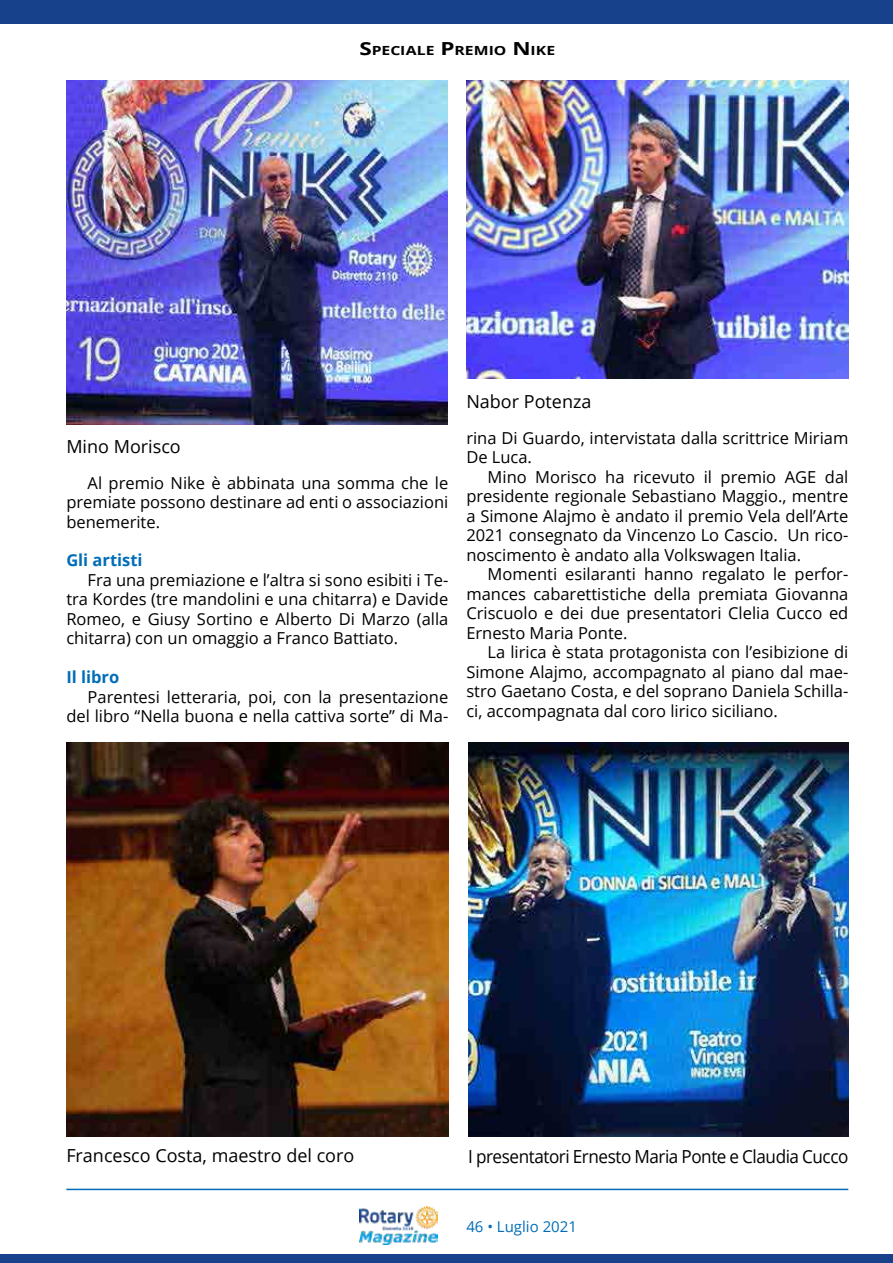
<style>
.page{position:relative;width:893px;height:1263px;background:#fff}
.page>*{position:absolute;margin:0;border:0;box-sizing:border-box;transform-origin:0 0}
.t1{font:18px "Open Sans";color:#000}
.t2{font:18px "Open Sans";letter-spacing:-.025em;color:#000;scale:.95 1}
.t3{font:16.5px/19.5px "Open Sans";color:#000;text-align:justify}
.t4{font:700 16.5px "Open Sans";color:#006db8}
.t5{font:15px "Open Sans";color:#006db8}
.t6{font:700 12.6px "Open Sans";color:#000;scale:1.25 1}
.s1{font-size:18px}
</style>
<div class="page">
<img style="left:359px;top:1206px;width:78px;height:39px">
<hr style="left:66px;top:1189px;width:782px;height:1px;background:#006db8">
<div style="left:0;top:1254px;width:893px;height:9px;background:#17418a"></div>
<div style="left:0;top:0;width:893px;height:23px;background:#17418a"></div>
<img style="left:66px;top:80px;width:381px;height:344px">
<img style="left:466px;top:80px;width:382px;height:298px">
<img style="left:66px;top:743px;width:382px;height:394px">
<img style="left:468px;top:743px;width:380px;height:394px">
<p class="t6" style="left:359px;top:42px;width:158px"><span class="s1">S</span>PECIALE <span class="s1">P</span>REMIO <span class="s1">N</span>IKE</p>
<p class="t1" style="left:66px;top:434px;width:116px">Mino Morisco</p>
<p class="t3" style="left:66px;top:472px;width:383px;text-indent:21px">Al premio Nike è abbinata una somma che le premiate possono destinare ad enti o associazioni benemerite.</p>
<p class="t4" style="left:66px;top:549px;width:78px">Gli artisti</p>
<p class="t3" style="left:88px;top:570px;width:362px">Fra una premiazione e l’altra si sono esibiti i Te-</p>
<p class="t3" style="left:66px;top:589px;width:383px">tra Kordes (tre mandolini e una chitarra) e Davide</p>
<p class="t3" style="left:66px;top:609px;width:383px">Romeo, e Giusy Sortino e Alberto Di Marzo (alla</p>
<p class="t3" style="left:66px;top:628px;width:333px">chitarra) con un omaggio a Franco Battiato.</p>
<p class="t4" style="left:66px;top:666px;width:54px">Il libro</p>
<p class="t3" style="left:88px;top:687px;width:362px">Parentesi letteraria, poi, con la presentazione</p>
<p class="t3" style="left:66px;top:706px;width:383px">del libro “Nella buona e nella cattiva sorte” di Ma-</p>
<p class="t1" style="left:466px;top:389px;width:127px">Nabor Potenza</p>
<p class="t3" style="left:466px;top:427px;width:383px">rina Di Guardo, intervistata dalla scrittrice Miriam</p>
<p class="t3" style="left:466px;top:447px;width:67px">De Luca.</p>
<p class="t3" style="left:488px;top:466px;width:362px">Mino Morisco ha ricevuto il premio AGE dal</p>
<p class="t3" style="left:466px;top:486px;width:383px">presidente regionale Sebastiano Maggio., mentre</p>
<p class="t3" style="left:466px;top:505px;width:383px">a Simone Alajmo è andato il premio Vela dell’Arte</p>
<p class="t3" style="left:466px;top:525px;width:383px">2021 consegnato da Vincenzo Lo Cascio. Un rico-</p>
<p class="t3" style="left:466px;top:544px;width:336px">noscimento è andato alla Volkswagen Italia.</p>
<p class="t3" style="left:488px;top:564px;width:362px">Momenti esilaranti hanno regalato le perfor-</p>
<p class="t3" style="left:466px;top:583px;width:383px">mances cabarettistiche della premiata Giovanna</p>
<p class="t3" style="left:466px;top:603px;width:383px">Criscuolo e dei due presentatori Clelia Cucco ed</p>
<p class="t3" style="left:466px;top:622px;width:163px">Ernesto Maria Ponte.</p>
<p class="t3" style="left:488px;top:642px;width:362px">La lirica è stata protagonista con l’esibizione di</p>
<p class="t3" style="left:466px;top:661px;width:383px">Simone Alajmo, accompagnato al piano dal mae-</p>
<p class="t3" style="left:466px;top:681px;width:383px">stro Gaetano Costa, e del soprano Daniela Schilla-</p>
<p class="t3" style="left:466px;top:700px;width:313px">ci, accompagnata dal coro lirico siciliano.</p>
<p class="t1" style="left:66px;top:1143px;width:290px">Francesco Costa, maestro del coro</p>
<p class="t2" style="left:468px;top:1144px;width:402px">I presentatori Ernesto Maria Ponte e Claudia Cucco</p>
<p class="t5" style="left:466px;top:1216px;width:112px">46 • Luglio 2021</p>
</div>
